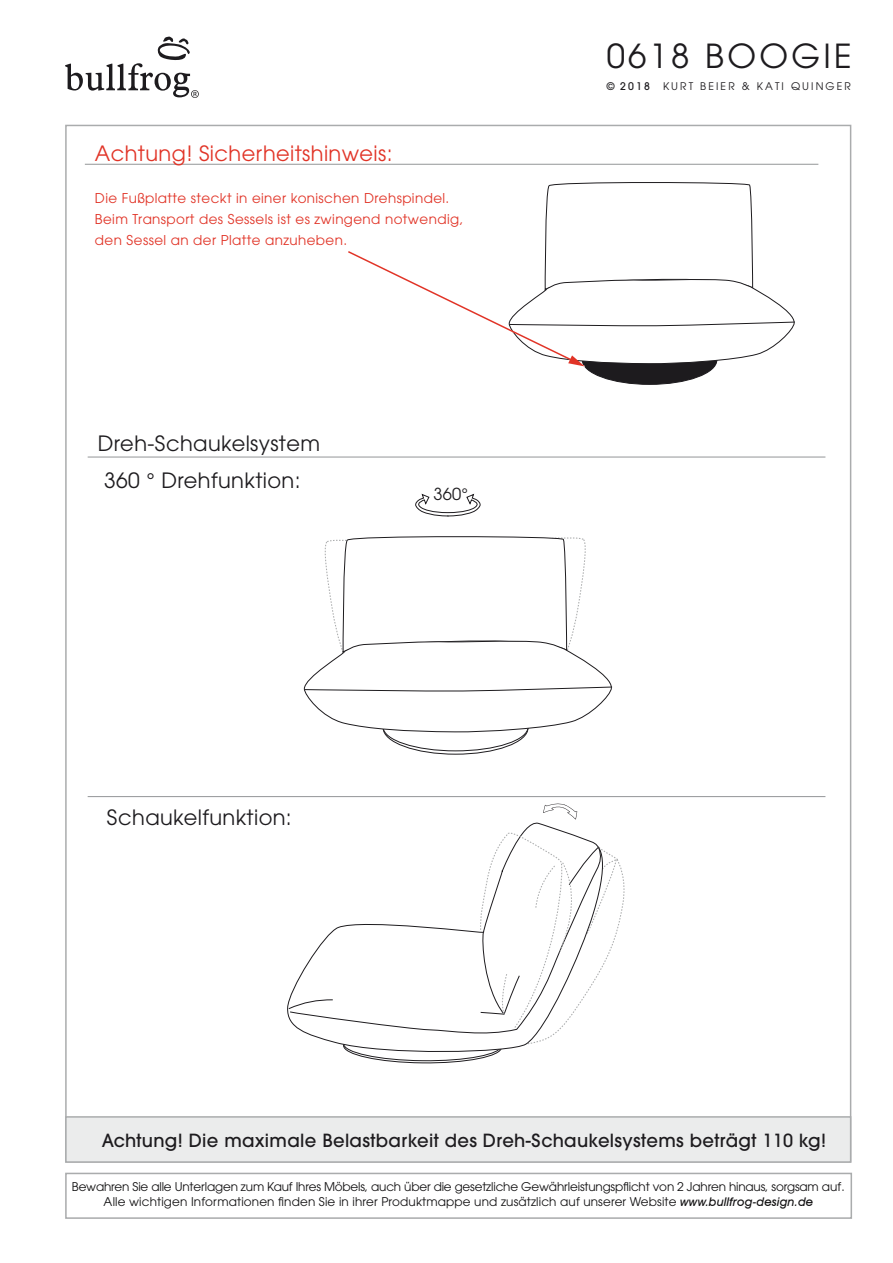
<style>
.page{position:relative;width:893px;height:1263px;background:#fff}
.page>*{position:absolute;margin:0;border:0;box-sizing:border-box;transform-origin:0 0}
.t1{font:33px "ITC Avant Garde Pro";letter-spacing:.1em;color:#1d1b1e}
.t2{font:21px/37.7px "ITC Avant Garde Pro";letter-spacing:.02em;color:#1d1b1e}
.t3{font:21px "ITC Avant Garde Pro";letter-spacing:.02em;color:#e13427}
.t4{font:500 18px "ITC Avant Garde Pro";letter-spacing:.02em;color:#1d1b1e}
.t5{font:16.5px "ITC Avant Garde Pro";color:#1d1b1e}
.t6{font:13.5px/21px "ITC Avant Garde Pro";letter-spacing:.03em;color:#e13427}
.t7{font:12px/14.4px "ITC Avant Garde Pro";letter-spacing:-.015em;color:#121112;text-align:center}
.t8{font:10.5px "ITC Avant Garde Pro";letter-spacing:.2em;color:#1d1b1e}
.t9{font:500 10.5px "ITC Avant Garde Pro";color:#1d1b1e}
.s1{font-family:"Avant Garde IT Cby BT";font-weight:500;font-style:italic}
</style>
<div class="page">
<hr style="left:88px;top:457px;width:737px;height:1px;background:#949698">
<hr style="left:88px;top:796px;width:737px;height:1px;background:#949698">
<svg style="left:415px;top:494px;width:66px;height:22px"></svg>
<div style="left:65px;top:1116px;width:786px;height:47px;background:#ebecec;border:2px solid #aaacad"></div>
<svg style="left:383px;top:701px;width:145px;height:53px"></svg>
<div style="left:383px;top:703px;width:145px;height:48px;background:#fff;border-radius:50%"></div>
<svg style="left:304px;top:536px;width:309px;height:197px"></svg>
<svg style="left:543px;top:803px;width:34px;height:16px"></svg>
<svg style="left:289px;top:925px;width:54px;height:112px"></svg>
<svg style="left:343px;top:830px;width:282px;height:233px"></svg>
<hr style="left:85px;top:164px;width:733px;height:1px;background:#949698">
<div style="left:582px;top:335px;width:135px;height:49px;background:#1d1b1e;border-radius:50%"></div>
<svg style="left:348px;top:182px;width:447px;height:184px"></svg>
<svg style="left:65px;top:37px;width:134px;height:61px"></svg>
<div style="left:65px;top:1173px;width:787px;height:46px;border:2px solid #aaacad"></div>
<h2 class="t3" style="left:95px;top:140px;width:299px">Achtung! Sicherheitshinweis:</h2>
<p class="t6" style="left:95px;top:187px;width:370px">Die Fußplatte steckt in einer konischen Drehspindel.<br>Beim Transport des Sessels ist es zwingend notwendig, den Sessel an der Platte anzuheben.</p>
<h2 class="t2" style="left:104px;top:424px;width:218px;text-indent:-6px">Dreh-Schaukelsystem<br>360 ° Drehfunktion:</h2>
<h3 class="t5" style="left:433px;top:484px;width:36px">360°</h3>
<h2 class="t2" style="left:107px;top:798px;width:186px">Schaukelfunktion:</h2>
<h1 class="t1" style="left:607px;top:36px;width:247px">0618 BOOGIE</h1>
<p class="t9" style="left:606px;top:79px;width:45px">© 2018</p>
<p class="t8" style="left:663px;top:80px;width:189px">KURT BEIER &amp; KATI QUINGER</p>
<h3 class="t4" style="left:102px;top:1128px;width:726px">Achtung! Die maximale Belastbarkeit des Dreh-Schaukelsystems beträgt 110 kg!</h3>
<p class="t7" style="left:72px;top:1179px;width:774px">Bewahren Sie alle Unterlagen zum Kauf Ihres Möbels, auch über die gesetzliche Gewährleistungspflicht von 2 Jahren hinaus, sorgsam auf.<br>Alle wichtigen Informationen finden Sie in ihrer Produktmappe und zusätzlich auf unserer Website <span class="s1">www.bullfrog-design.de</span></p>
</div>
